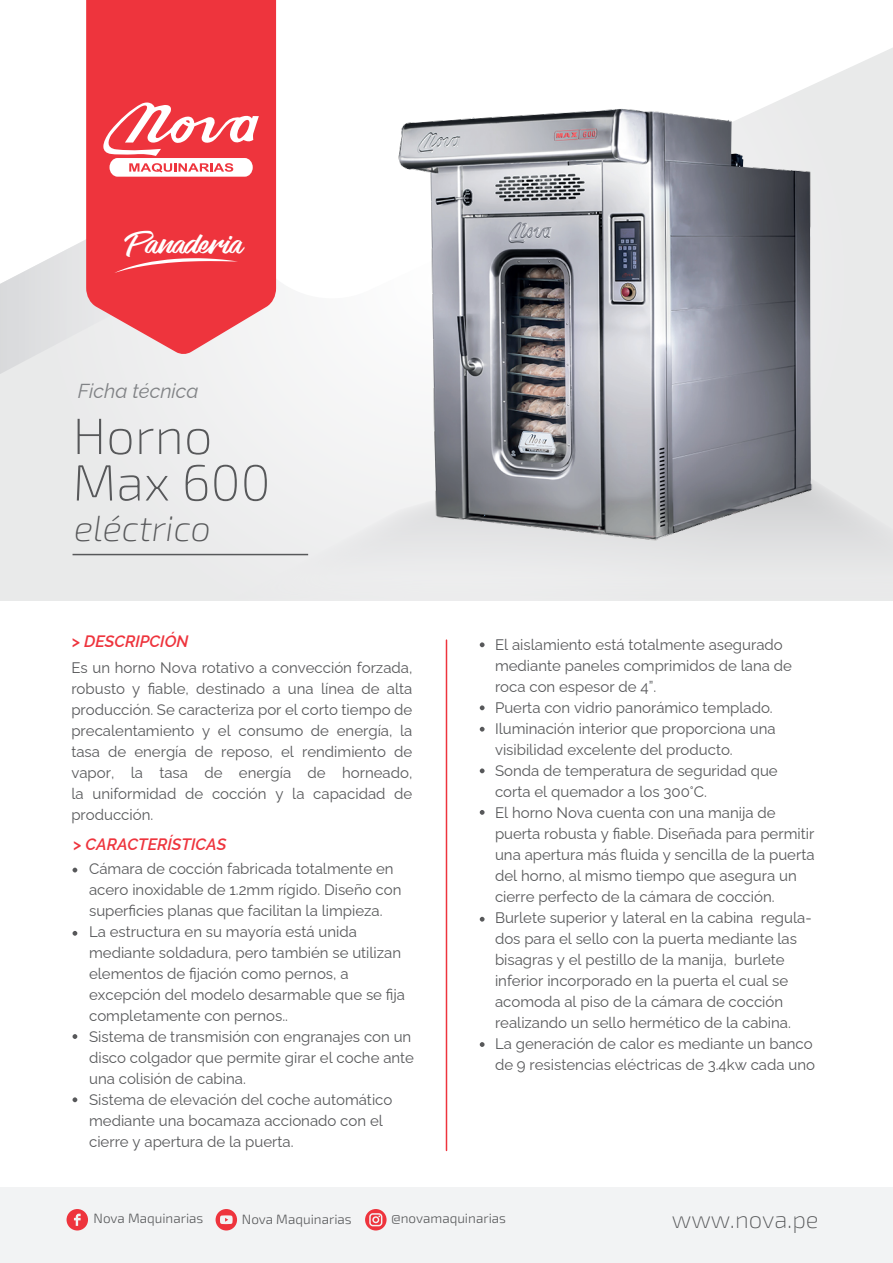
<style>
.page{position:relative;width:893px;height:1263px;background:#fff}
.page>*{position:absolute;margin:0;border:0;box-sizing:border-box;transform-origin:0 0}
.t1{font:200 51px/46.5px "Exo 2";color:#57585a}
.t2{font:italic 200 36px "Exo 2";color:#57585a}
.t3{font:28.95px "Venture Handmade";color:#fff;scale:1.2 1}
.t4{font:200 24px "Exo 2";color:#57585a}
.t5{font:italic 20.25px "Raleway";color:#808285}
.t6{font:italic 600 16.5px "Raleway";color:#ee343d}
.t7{font:15.3px/21px "Raleway";color:#57585a}
.t8{font:300 13.5px "Exo 2";color:#57585a}
</style>
<div class="page">
<div style="left:0;top:0;width:893px;height:600px;background:#eaeaeb"></div>
<svg style="left:0;top:0;width:893px;height:327px;background:#fcfcfc"></svg>
<div style="left:0;top:1187px;width:893px;height:76px;background:#f2f3f4"></div>
<svg style="left:67px;top:1209px;width:21px;height:21px"></svg>
<svg style="left:216px;top:1209px;width:21px;height:21px"></svg>
<svg style="left:365px;top:1209px;width:22px;height:21px"></svg>
<div style="left:86px;top:0;width:190px;height:351px;background:#ee343d"></div>
<svg style="left:0;top:210px;width:243px;height:164px"></svg>
<svg style="left:103px;top:101px;width:156px;height:76px;background:#f48085"></svg>
<hr style="left:73px;top:554px;width:235px;height:1px;background:#57585a">
<hr style="left:446px;top:640px;width:1px;height:510px;background:#ee343d">
<svg style="left:73px;top:868px;width:4px;height:4px"></svg>
<svg style="left:73px;top:931px;width:4px;height:5px"></svg>
<svg style="left:480px;top:642px;width:5px;height:5px"></svg>
<svg style="left:480px;top:705px;width:5px;height:5px"></svg>
<svg style="left:480px;top:810px;width:5px;height:5px"></svg>
<svg style="left:480px;top:917px;width:5px;height:5px"></svg>
<svg style="left:480px;top:1042px;width:5px;height:5px"></svg>
<svg style="left:480px;top:768px;width:5px;height:5px"></svg>
<svg style="left:480px;top:727px;width:5px;height:5px"></svg>
<svg style="left:73px;top:1034px;width:4px;height:5px"></svg>
<svg style="left:73px;top:1097px;width:4px;height:5px"></svg>
<img style="left:346px;top:68px;width:521px;height:476px">
<h3 class="t3" style="left:127px;top:226px;width:98px">Panaderia</h3>
<h3 class="t5" style="left:78px;top:375px;width:122px">Ficha técnica</h3>
<h1 class="t1" style="left:73px;top:411px;width:200px">Horno<br>Max 600</h1>
<h2 class="t2" style="left:74px;top:504px;width:138px">eléctrico</h2>
<p class="t6" style="left:71px;top:628px;width:119px">&gt; DESCRIPCIÓN</p>
<p class="t7" style="left:71px;top:656px;width:342px;text-align:justify">Es un horno Nova rotativo a convección forzada, robusto y fiable, destinado a una línea de alta producción. Se caracteriza por el corto tiempo de precalentamiento y el consumo de energía, la tasa de energía de reposo, el rendimiento de vapor, la tasa de energía de horneado, la uniformidad de cocción y la capacidad de producción.</p>
<p class="t6" style="left:73px;top:831px;width:155px">&gt; CARACTERÍSTICAS</p>
<p class="t7" style="left:89px;top:856px;width:326px">Cámara de cocción fabricada totalmente en acero inoxidable de 1.2mm rígido. Diseño con superficies planas que facilitan la limpieza.<br>La estructura en su mayoría está unida mediante soldadura, pero también se utilizan elementos de fijación como pernos, a excepción del modelo desarmable que se fija completamente con pernos..<br>Sistema de transmisión con engranajes con un disco colgador que permite girar el coche ante una colisión de cabina.<br>Sistema de elevación del coche automático mediante una bocamaza accionado con el cierre y apertura de la puerta.</p>
<p class="t7" style="left:495px;top:632px;width:321px">El aislamiento está totalmente asegurado mediante paneles comprimidos de lana de roca con espesor de 4”.<br>Puerta con vidrio panorámico templado.<br>Iluminación interior que proporciona una visibilidad excelente del producto.<br>Sonda de temperatura de seguridad que corta el quemador a los 300°C.<br>El horno Nova cuenta con una manija de puerta robusta y fiable. Diseñada para permitir una apertura más fluida y sencilla de la puerta del horno, al mismo tiempo que asegura un cierre perfecto de la cámara de cocción.<br>Burlete superior y lateral en la cabina regula&shy;dos para el sello con la puerta mediante las bisagras y el pestillo de la manija, burlete inferior incorporado en la puerta el cual se acomoda al piso de la cámara de cocción realizando un sello hermético de la cabina.<br>La generación de calor es mediante un banco de 9 resistencias eléctricas de 3.4kw cada uno</p>
<p class="t8" style="left:94px;top:1209px;width:111px">Nova Maquinarias</p>
<p class="t8" style="left:242px;top:1209px;width:111px">Nova Maquinarias</p>
<p class="t8" style="left:391px;top:1209px;width:116px">@novamaquinarias</p>
<h3 class="t4" style="left:672px;top:1203px;width:148px">www.nova.pe</h3>
</div>
